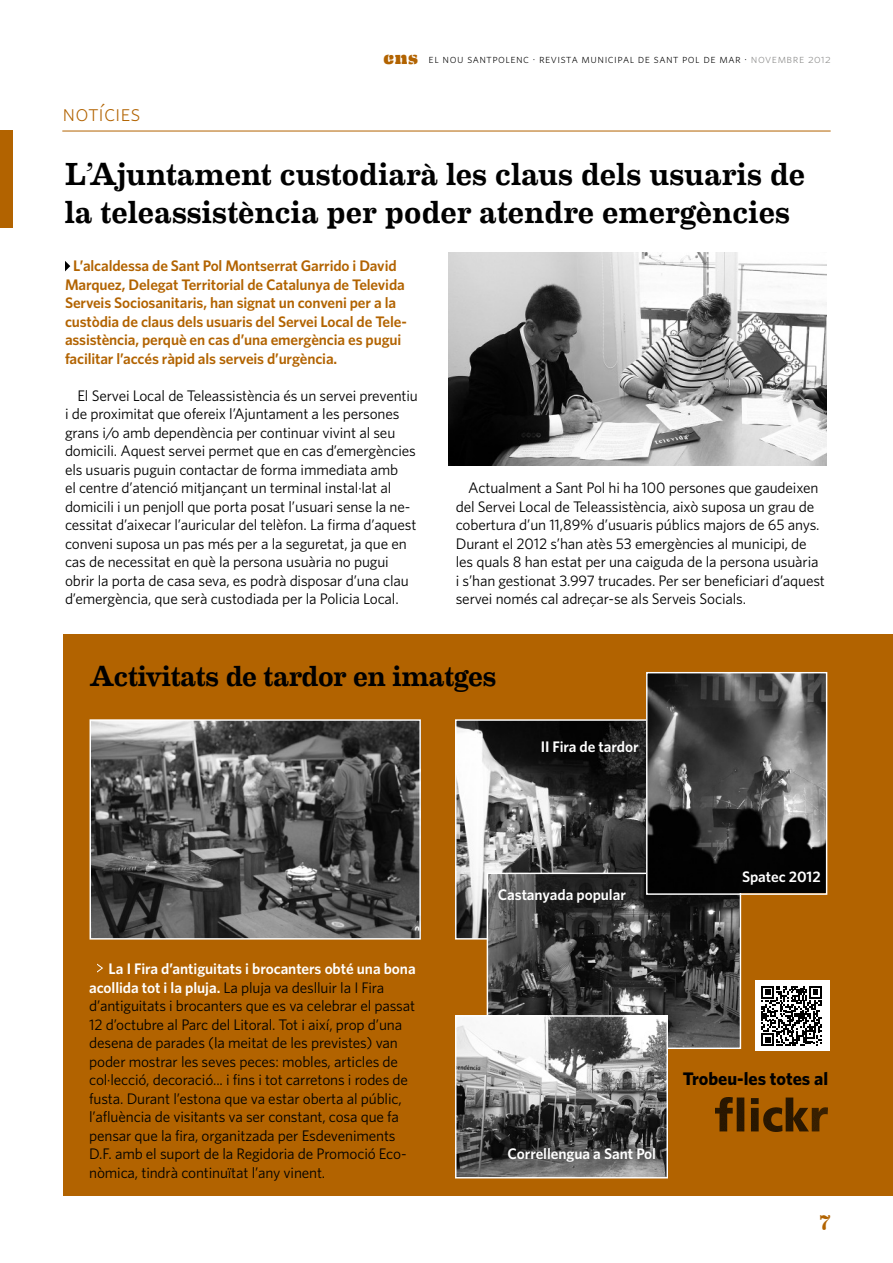
<style>
.page{position:relative;width:893px;height:1263px;background:#fff}
.page>*{position:absolute;margin:0;border:0;box-sizing:border-box;transform-origin:0 0}
.t1{font:500 32.1px/38.4px "Eames Century Modern";letter-spacing:.005em;color:#000}
.t2{font:500 29.1px "Eames Century Modern";letter-spacing:-.01em;color:#000}
.t3{font:23.25px "Whitney Light SC";letter-spacing:.005em;color:#b26300}
.t4{font:500 20.4px "Eames Century Modern";color:#b26300}
.t5{font:700 18.15px "Whitney";color:#000}
.t6{font:15.3px/18.5px "Whitney";letter-spacing:-.01em;color:#000}
.t7{font:600 15.3px/18.5px "Whitney";letter-spacing:-.01em;color:#b26300}
.t8{font:600 15.3px "Whitney";letter-spacing:-.005em;color:#fff}
.t9{font:12.15px "Whitney Light SC";letter-spacing:.04em;color:#000}
.s1{font-family:"Eames Century Modern Stencil";font-size:18.9px;color:#b26300}
.s2{color:#878786}
.s3{font-weight:600;color:#fff}
</style>
<div class="page">
<div style="left:0;top:131px;width:13px;height:97px;background:#b26300"></div>
<hr style="left:62px;top:131px;width:768px;height:1px;background:#b26300">
<svg style="left:65px;top:261px;width:5px;height:10px"></svg>
<img style="left:448px;top:253px;width:378px;height:212px">
<div style="left:63px;top:634px;width:829px;height:561px;background:#b26300"></div>
<svg style="left:97px;top:964px;width:6px;height:8px"></svg>
<img style="left:91px;top:721px;width:328px;height:217px">
<div style="left:89px;top:719px;width:332px;height:221px;border:1px solid #fff"></div>
<div style="left:755px;top:981px;width:74px;height:70px;background:#fff"></div>
<svg style="left:761px;top:986px;width:60px;height:60px"></svg>
<img style="left:457px;top:721px;width:189px;height:217px">
<img style="left:715px;top:1097px;width:112px;height:35px">
<img style="left:488px;top:875px;width:251px;height:172px">
<div style="left:486px;top:873px;width:255px;height:176px;border:1px solid #fff"></div>
<img style="left:457px;top:1017px;width:209px;height:160px">
<div style="left:455px;top:1015px;width:213px;height:164px;border:1px solid #fff"></div>
<img style="left:648px;top:674px;width:177px;height:218px">
<div style="left:646px;top:672px;width:181px;height:223px;border:1px solid #fff"></div>
<h3 class="t3" style="left:62px;top:103px;width:79px">notícies</h3>
<p class="t9" style="left:383px;top:54px;width:448px"><span class="s1">ens</span> el nou santpolenc · revista municipal de sant pol de mar · <span class="s2">novembre 2012</span></p>
<h1 class="t1" style="left:65px;top:158px;width:741px">L’Ajuntament custodiarà les claus dels usuaris de la teleassistència per poder atendre emergències</h1>
<p class="t7" style="left:65px;top:258px;width:343px;text-indent:8px">L’alcaldessa de Sant Pol Montserrat Garrido i David Marquez, Delegat Territorial de Catalunya de Televida Serveis Sociosanitaris, han signat un conveni per a la custòdia de claus dels usuaris del Servei Local de Tele&shy;assistència, perquè en cas d’una emergència es pugui facilitar l’accés ràpid als serveis d’urgència.</p>
<p class="t6" style="left:65px;top:386px;width:354px;text-indent:12px">El Servei Local de Teleassistència és un servei preventiu i de proximitat que ofereix l’Ajuntament a les persones grans i/o amb dependència per continuar vivint al seu domicili. Aquest servei permet que en cas d’emergències els usuaris puguin contactar de forma immediata amb<br>el centre d’atenció mitjançant un terminal instal·lat al domicili i un penjoll que porta posat l’usuari sense la ne&shy;cessitat d’aixecar l’auricular del telèfon. La firma d’aquest conveni suposa un pas més per a la seguretat, ja que en cas de necessitat en què la persona usuària no pugui obrir la porta de casa seva, es podrà disposar d’una clau d’emergència, que serà custodiada per la Policia Local.</p>
<p class="t6" style="left:456px;top:480px;width:371px;text-indent:12px">Actualment a Sant Pol hi ha 100 persones que gaudeixen del Servei Local de Teleassistència, això suposa un grau de cobertura d’un 11,89% d’usuaris públics majors de 65 anys.<br>Durant el 2012 s’han atès 53 emergències al municipi, de les quals 8 han estat per una caiguda de la persona usuària i s’han gestionat 3.997 trucades. Per ser beneficiari d’aquest servei només cal adreçar-se als Serveis Socials.</p>
<h2 class="t2" style="left:89px;top:666px;width:408px">Activitats de tardor en imatges</h2>
<p class="t8" style="left:540px;top:741px;width:99px">II Fira de tardor</p>
<p class="t6" style="left:89px;top:961px;width:328px;text-indent:19px"><span class="s3">La I Fira d’antiguitats i brocanters obté una bona acollida tot i la pluja.</span> La pluja va deslluir la I Fira d’antiguitats i brocanters que es va celebrar el passat 12 d’octubre al Parc del Litoral. Tot i així, prop d’una desena de parades (la meitat de les previstes) van poder mostrar les seves peces: mobles, articles de col·lecció, decoració... i fins i tot carretons i rodes de fusta. Durant l’estona que va estar oberta al públic, l’afluència de visitants va ser constant, cosa que fa pensar que la fira, organitzada per Esdeveniments D.F. amb el suport de la Regidoria de Promoció Eco&shy;nòmica, tindrà continuïtat l’any vinent.</p>
<p class="t8" style="left:498px;top:889px;width:130px">Castanyada popular</p>
<p class="t8" style="left:742px;top:871px;width:80px">Spatec 2012</p>
<p class="t8" style="left:507px;top:1148px;width:150px">Correllengua a Sant Pol</p>
<p class="t5" style="left:682px;top:1072px;width:147px">Trobeu-les totes al</p>
<h3 class="t4" style="left:819px;top:1212px;width:13px">7</h3>
</div>
